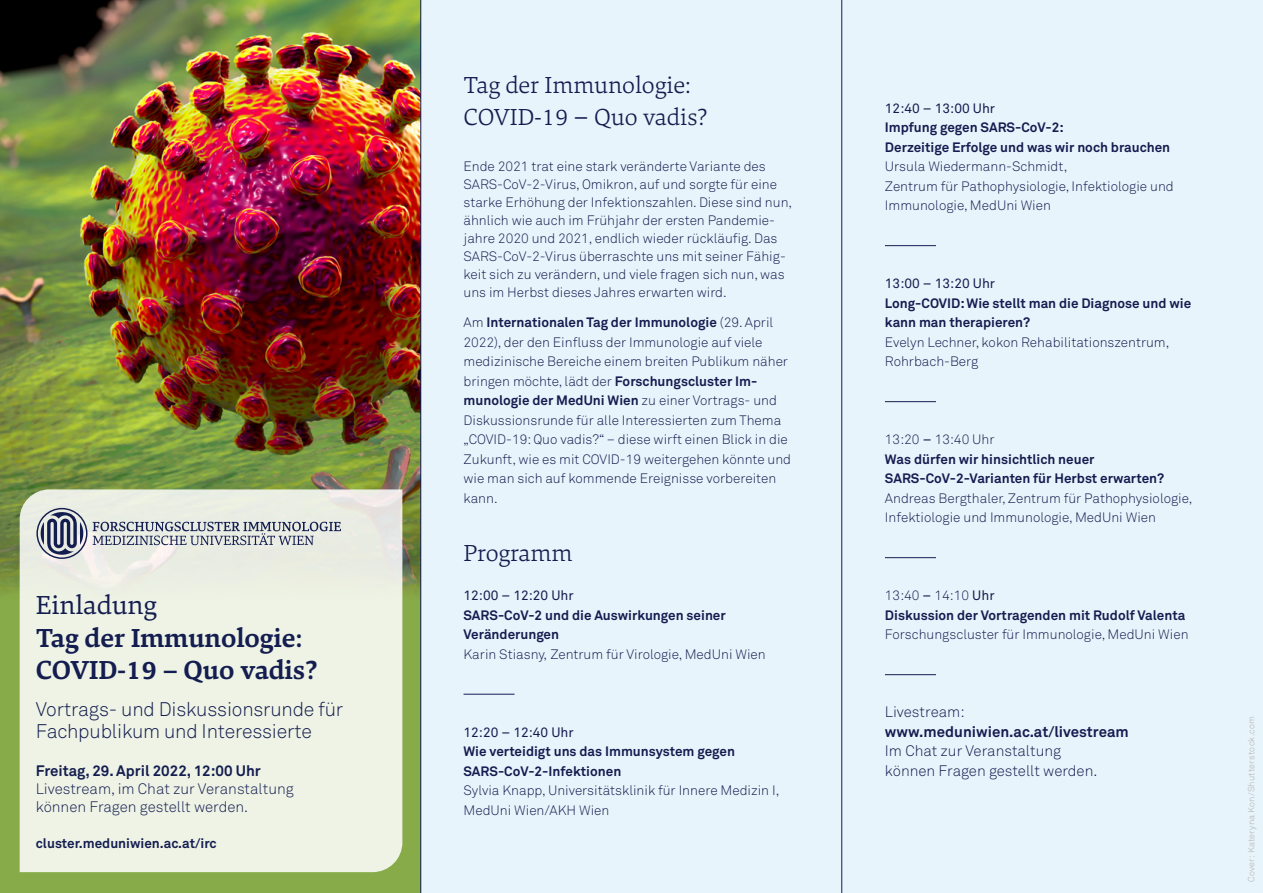
<style>
.page{position:relative;width:1263px;height:893px;background:#fff}
.page>*{position:absolute;margin:0;border:0;box-sizing:border-box;transform-origin:0 0}
.Cover_Einladung{font:700 27px "Danton";color:#141d50}
.Cover_Weiß_Titel{font:700 27px "Danton";color:#141d50}
.Cover_Einladung-2{font:27px "Danton";color:#141d50}
.Programm{font:300 24px/32.4px "Danton";color:#141d50}
.t1{font:300 19.5px/21.6px "Akkurat Pro";letter-spacing:-.01em;color:#141d50}
.Cover_weiß_Adresse{font:300 15px/19.5px "Akkurat Pro";color:#141d50}
.Cover_weiß_Adresse-2{font:700 15px/19.5px "Akkurat Pro";color:#141d50}
.Fließtext{font:300 13.5px/19.5px "Akkurat Pro";color:#141d50}
.Programm-2{font:300 13.5px/18px "Akkurat Pro";color:#141d50}
.Überschrift{font:700 13.5px/19.5px "Akkurat Pro";color:#141d50}
.Fließtext-2{font:700 13.5px/19.5px "Akkurat Pro";color:#141d50}
.Uhrzeit{font:13.5px "Akkurat Pro";color:#141d50}
.Cover_weiß_Adresse-3{font:700 13.5px "Akkurat Pro";color:#141d50}
.Uhrzeit-2{font:300 13.5px "Akkurat Pro";color:#141d50}
.t2{font:300 9px "Akkurat Pro";letter-spacing:.02em;color:#aeaeae}
.s1{font-size:27px}
.s2{font-weight:700}
.s3{font-weight:400}
.s4{font-weight:300}
</style>
<div class="page">
<div style="left:340px;top:0;width:923px;height:893px;background:#e8f4fb"></div>
<hr style="left:463px;top:694px;width:51px;height:1px;background:#141d50">
<hr style="left:885px;top:245px;width:51px;height:1px;background:#141d50">
<hr style="left:885px;top:401px;width:51px;height:1px;background:#141d50">
<hr style="left:885px;top:557px;width:51px;height:1px;background:#141d50">
<hr style="left:885px;top:674px;width:51px;height:1px;background:#141d50">
<hr style="left:841px;top:0;width:1px;height:893px;background:#141d50">
<img style="left:0;top:0;width:420px;height:559px">
<div style="left:0;top:559px;width:421px;height:334px;background:#87ab49"></div>
<div style="left:20px;top:489px;width:382px;height:383px;background:#eef3e5"></div>
<hr style="left:420px;top:0;width:1px;height:893px;background:#141d50">
<svg style="left:93px;top:522px;width:248px;height:23px"></svg>
<svg style="left:36px;top:508px;width:51px;height:51px"></svg>
<p class="Cover_Einladung-2" style="left:36px;top:587px;width:123px">Einladung</p>
<p class="Cover_Einladung" style="left:36px;top:620px;width:268px">Tag der Immunologie:</p>
<p class="Cover_Weiß_Titel" style="left:36px;top:652px;width:283px">COVID-19 – Quo vadis?</p>
<p class="t1" style="left:36px;top:699px;width:309px">Vortrags- und Diskussionsrunde für<br>Fachpublikum und Interessierte</p>
<p class="Cover_weiß_Adresse-2" style="left:36px;top:760px;width:227px">Freitag, 29. April 2022, 12:00 Uhr</p>
<p class="Cover_weiß_Adresse" style="left:36px;top:779px;width:259px;line-height:18px">Livestream, im Chat zur Veranstaltung können Fragen gestellt werden.</p>
<p class="Cover_weiß_Adresse-3" style="left:36px;top:834px;width:182px">cluster.meduniwien.ac.at/irc</p>
<p class="Programm" style="left:463px;top:69px;width:245px">Tag der Immunologie:<br>COVID-19 <span class="s1">–</span> Quo vadis?</p>
<p class="Programm-2" style="left:463px;top:157px;width:330px">Ende 2021 trat eine stark veränderte Variante des SARS-CoV-2-Virus, Omikron, auf und sorgte für eine starke Erhöhung der Infektionszahlen. Diese sind nun, ähnlich wie auch im Frühjahr der ersten Pandemie&shy;jahre 2020 und 2021, endlich wieder rückläufig. Das SARS-CoV-2-Virus überraschte uns mit seiner Fähig&shy;keit sich zu verändern, und viele fragen sich nun, was uns im Herbst dieses Jahres erwarten wird.</p>
<p class="Fließtext" style="left:463px;top:313px;width:329px">Am <span class="s2">Internationalen Tag der Immunologie</span> (29. April 2022), der den Einfluss der Immunologie auf viele medizinische Bereiche einem breiten Publikum näher bringen möchte, lädt der <span class="s2">Forschungscluster Im&shy;munologie der MedUni Wien</span> zu einer Vortrags- und Diskussionsrunde für alle Interessierten zum Thema „COVID-19: Quo vadis?“ – diese wirft einen Blick in die Zukunft, wie es mit COVID-19 weitergehen könnte und wie man sich auf kommende Ereignisse vorbereiten kann.</p>
<p class="Programm" style="left:463px;top:537px;width:110px">Programm</p>
<p class="Uhrzeit" style="left:463px;top:587px;width:112px">12:00 – 12:20 Uhr</p>
<p class="Überschrift" style="left:463px;top:605px;width:264px">SARS-CoV-2 und die Auswirkungen seiner<br>Veränderungen</p>
<p class="Fließtext" style="left:463px;top:644px;width:304px">Karin Stiasny, Zentrum für Virologie, MedUni Wien</p>
<p class="Uhrzeit" style="left:463px;top:724px;width:112px">12:20 – 12:40 Uhr</p>
<p class="Überschrift" style="left:463px;top:741px;width:273px">Wie verteidigt uns das Immunsystem gegen<br>SARS-CoV-2-Infektionen</p>
<p class="Fließtext" style="left:463px;top:781px;width:317px">Sylvia Knapp, Universitätsklinik für Innere Medizin I,<br>MedUni Wien/AKH Wien</p>
<p class="Uhrzeit" style="left:885px;top:100px;width:112px">12:40 – 13:00 Uhr</p>
<p class="Überschrift" style="left:885px;top:117px;width:287px">Impfung gegen SARS-CoV-2:<br>Derzeitige Erfolge und was wir noch brauchen</p>
<p class="Fließtext" style="left:885px;top:157px;width:290px">Ursula Wiedermann-Schmidt,<br>Zentrum für Pathophysiologie, Infektiologie und<br>Immunologie, MedUni Wien</p>
<p class="Uhrzeit" style="left:885px;top:275px;width:112px">13:00 – 13:20 Uhr</p>
<p class="Überschrift" style="left:885px;top:293px;width:308px">Long-COVID: Wie stellt man die Diagnose und wie kann man therapieren?</p>
<p class="Fließtext" style="left:885px;top:332px;width:286px">Evelyn Lechner, kokon Rehabilitationszentrum,<br>Rohrbach-Berg</p>
<p class="Fließtext" style="left:885px;top:430px;width:111px">13:20 <span class="s3">–</span> 13:40 Uhr</p>
<p class="Fließtext-2" style="left:885px;top:449px;width:281px">Was dürfen wir hinsichtlich neuer<br>SARS-CoV-2-Varianten für Herbst erwarten?</p>
<p class="Fließtext" style="left:885px;top:488px;width:309px">Andreas Bergthaler, Zentrum für Pathophysiologie,<br>Infektiologie und Immunologie, MedUni Wien</p>
<p class="Uhrzeit-2" style="left:885px;top:587px;width:111px">13:40 <span class="s3">–</span> 14:10 <span class="s3">Uhr</span></p>
<p class="Fließtext-2" style="left:885px;top:605px;width:302px">Diskussion der Vortragenden mit Rudolf Valenta</p>
<p class="Fließtext" style="left:885px;top:625px;width:305px">Forschungscluster für Immunologie, MedUni Wien</p>
<p class="Cover_weiß_Adresse-2" style="left:885px;top:702px;width:245px"><span class="s4">Livestream: </span>www.meduniwien.ac.at/livestream</p>
<p class="Cover_weiß_Adresse" style="left:885px;top:741px;width:214px">Im Chat zur Veranstaltung können Fragen gestellt werden.</p>
<p class="t2" style="left:1246px;top:882px;width:167px;rotate:-90deg">Cover: Kateryna Kon/Shutterstock.com</p>
</div>
